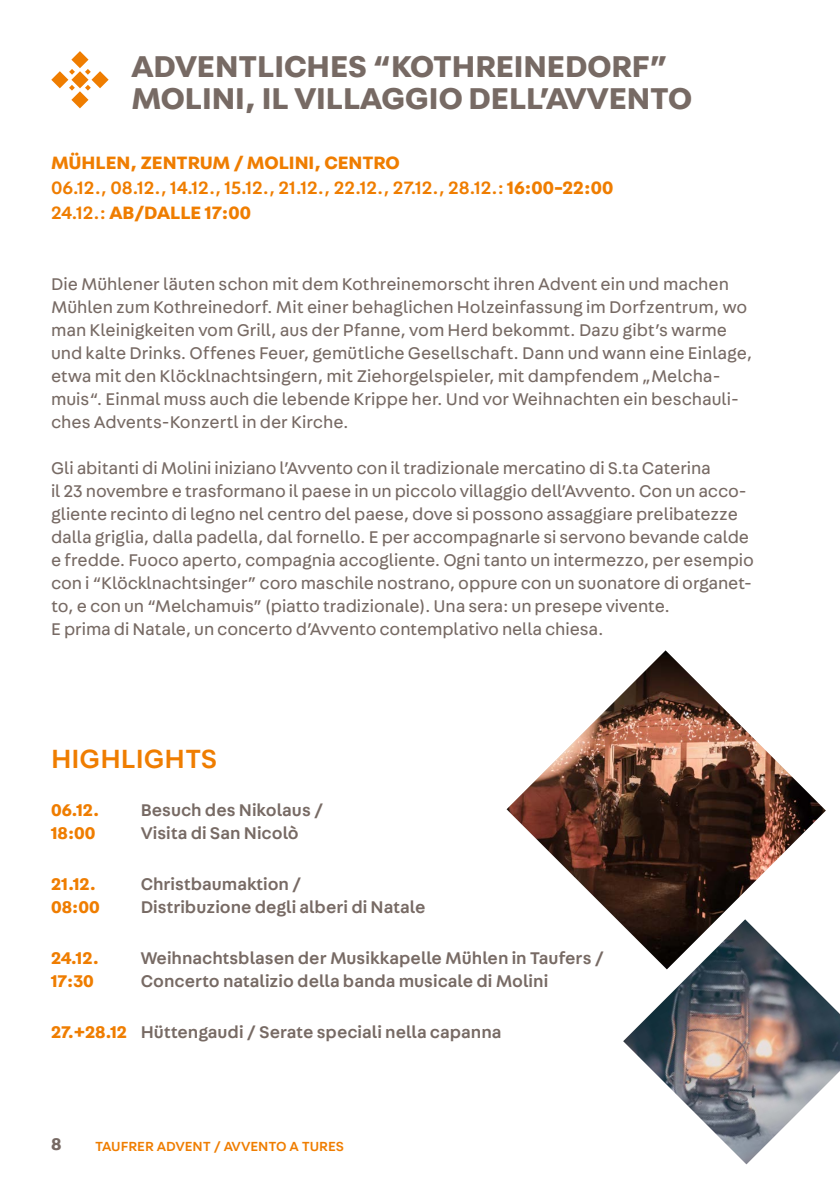
<style>
.page{position:relative;width:840px;height:1191px;background:#fff}
.page>*{position:absolute;margin:0;border:0;box-sizing:border-box;transform-origin:0 0}
.t1{font:700 32px/32px "Fabriga";color:#776a64}
.t2{font:500 28px "Fabriga";color:#ef7d00}
.t3{font:500 19px/25px "Fabriga";color:#ef7d00}
.t4{font:18px/23px "Fabriga";letter-spacing:-.005em;color:#776a64}
.t5{font:500 18px/23px "Fabriga";color:#776a64}
.t6{font:700 18px/23px "Fabriga";color:#ef7d00}
.t7{font:700 18px "Fabriga";color:#776a64}
.t8{font:500 14px "Fabriga";color:#ef7d00}
.s1{font-weight:700}
.s2{font-weight:700;color:#ef7d00}
</style>
<div class="page">
<img style="left:623px;top:969px;width:216px;height:195px">
<img style="left:506px;top:650px;width:319px;height:319px">
<svg style="left:51px;top:51px;width:58px;height:57px"></svg>
<h1 class="t1" style="left:131px;top:49px;width:562px">ADVENTLICHES “KOTHREINEDORF”<br>MOLINI, IL VILLAGGIO DELL’AVVENTO</h1>
<p class="t3" style="left:51px;top:150px;width:563px"><span class="s1">MÜHLEN, ZENTRUM / MOLINI, CENTRO<br></span>06.12., 08.12., 14.12., 15.12., 21.12., 22.12., 27.12., 28.12.: <span class="s1">16:00-22:00<br></span>24.12.: <span class="s1">AB/DALLE 17:00</span></p>
<p class="t4" style="left:51px;top:272px;width:702px">Die Mühlener läuten schon mit dem Kothreinemorscht ihren Advent ein und machen Mühlen zum Kothreinedorf. Mit einer behaglichen Holzeinfassung im Dorfzentrum, wo man Kleinigkeiten vom Grill, aus der Pfanne, vom Herd bekommt. Dazu gibt’s warme und kalte Drinks. Offenes Feuer, gemütliche Gesellschaft. Dann und wann eine Einlage, etwa mit den Klöcklnachtsingern, mit Ziehorgelspieler, mit dampfendem „Melcha&shy;muis“. Einmal muss auch die lebende Krippe her. Und vor Weihnachten ein beschauli&shy;ches Advents-Konzertl in der Kirche.</p>
<p class="t4" style="left:51px;top:456px;width:704px">Gli abitanti di Molini iniziano l’Avvento con il tradizionale mercatino di S.ta Caterina<br>il 23 novembre e trasformano il paese in un piccolo villaggio dell’Avvento. Con un acco&shy;gliente recinto di legno nel centro del paese, dove si possono assaggiare prelibatezze dalla griglia, dalla padella, dal fornello. E per accompagnarle si servono bevande calde e fredde. Fuoco aperto, compagnia accogliente. Ogni tanto un intermezzo, per esempio con i “Klöcklnachtsinger” coro maschile nostrano, oppure con un suonatore di organet&shy;to, e con un “Melchamuis” (piatto tradizionale). Una sera: un presepe vivente.<br>E prima di Natale, un concerto d’Avvento contemplativo nella chiesa.</p>
<h2 class="t2" style="left:51px;top:740px;width:168px">HIGHLIGHTS</h2>
<p class="t6" style="left:51px;top:798px;width:50px">06.12.<br>18:00</p>
<p class="t5" style="left:141px;top:798px;width:184px">Besuch des Nikolaus /<br>Visita di San Nicolò</p>
<p class="t6" style="left:51px;top:872px;width:50px">21.12.<br>08:00</p>
<p class="t5" style="left:141px;top:871px;width:286px">Christbaumaktion /<br>Distribuzione degli alberi di Natale</p>
<p class="t6" style="left:51px;top:945px;width:49px">24.12.<br>17:30</p>
<p class="t5" style="left:141px;top:945px;width:464px">Weihnachtsblasen der Musikkapelle Mühlen in Taufers /<br>Concerto natalizio della banda musicale di Molini</p>
<p class="t5" style="left:51px;top:1019px;width:451px"><span class="s2">27.+28.12</span> Hüttengaudi / Serate speciali nella capanna</p>
<p class="t7" style="left:51px;top:1131px;width:12px">8</p>
<p class="t8" style="left:95px;top:1137px;width:250px">TAUFRER ADVENT / AVVENTO A TURES</p>
</div>
